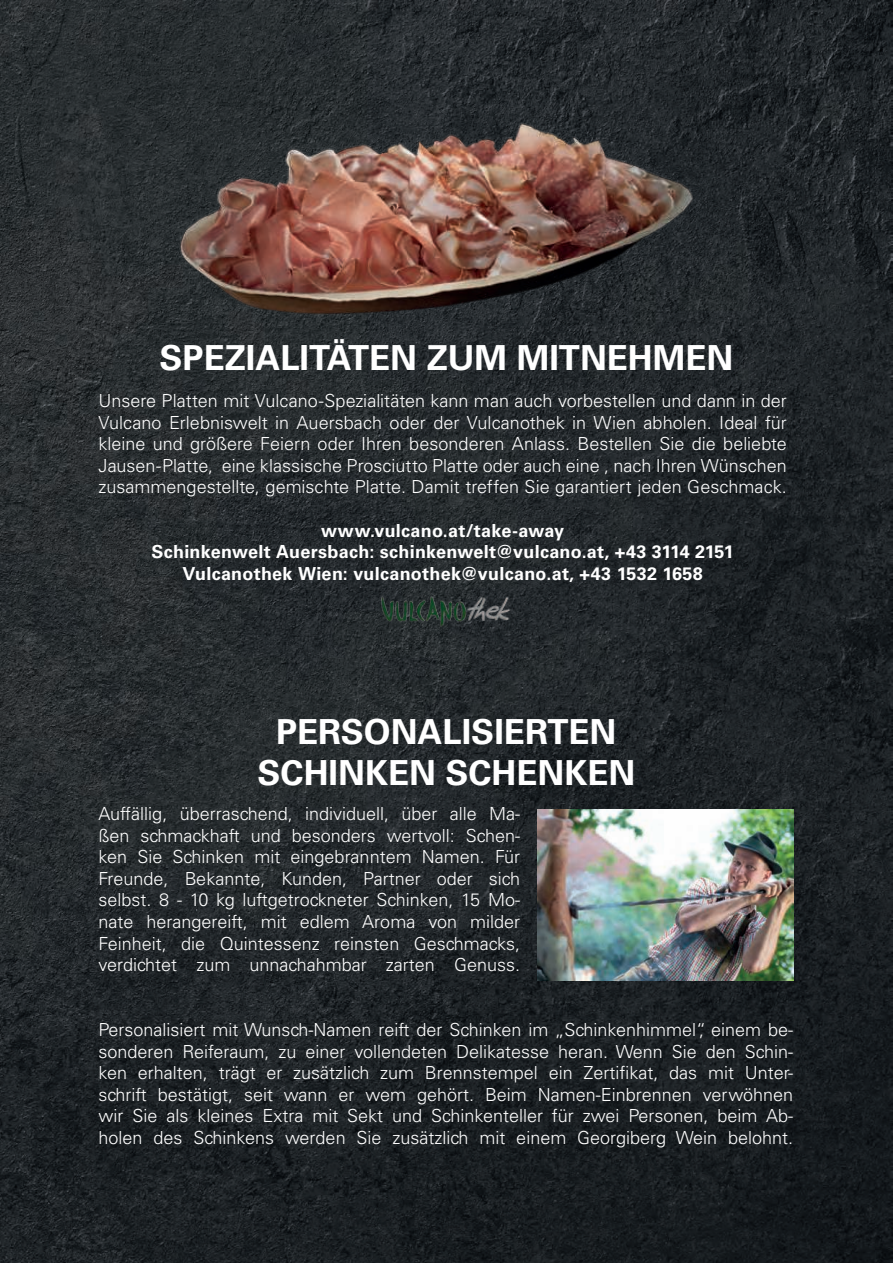
<style>
.page{position:relative;width:893px;height:1263px;background:#fff}
.page>*{position:absolute;margin:0;border:0;box-sizing:border-box;transform-origin:0 0}
.t1{font:700 34.5px/41.4px "Univers LT Std";color:#fff;text-align:center}
.t2{font:300 18px/21.6px "Univers LT Std";color:#fff;text-align:justify}
.t3{font:700 18px/21.6px "Univers LT Std";letter-spacing:.015em;color:#fff;text-align:center}
</style>
<div class="page">
<img style="left:0;top:0;width:893px;height:1263px">
<img style="left:538px;top:810px;width:255px;height:171px">
<img style="left:70px;top:0;width:677px;height:321px">
<img style="left:375px;top:592px;width:143px;height:39px">
<h1 class="t1" style="left:160px;top:337px;width:575px">SPEZIALITÄTEN ZUM MITNEHMEN</h1>
<p class="t2" style="left:99px;top:391px;width:690px">Unsere Platten mit Vulcano-Spezialitäten kann man auch vorbestellen und dann in der Vulcano Erlebniswelt in Auersbach oder der Vulcanothek in Wien abholen. Ideal für kleine und größere Feiern oder Ihren besonderen Anlass. Bestellen Sie die beliebte Jausen-Platte, eine klassische Prosciutto Platte oder auch eine , nach Ihren Wünschen zusammengestellte, gemischte Platte. Damit treffen Sie garantiert jeden Geschmack.</p>
<p class="t3" style="left:151px;top:519px;width:584px">www.vulcano.at/take-away<br>Schinkenwelt Auersbach: schinkenwelt@vulcano.at, +43 3114 2151<br>Vulcanothek Wien: vulcanothek@vulcano.at, +43 1532 1658</p>
<h1 class="t1" style="left:258px;top:711px;width:379px">PERSONALISIERTEN<br>SCHINKEN SCHENKEN</h1>
<p class="t2" style="left:99px;top:804px;width:423px">Auffällig, überraschend, individuell, über alle Ma&shy;ßen schmackhaft und besonders wertvoll: Schen&shy;ken Sie Schinken mit eingebranntem Namen. Für Freunde, Bekannte, Kunden, Partner oder sich selbst. 8 - 10 kg luftgetrockneter Schinken, 15 Mo&shy;nate herangereift, mit edlem Aroma von milder Feinheit, die Quintessenz reinsten Geschmacks, verdichtet zum unnachahmbar zarten Genuss.</p>
<p class="t2" style="left:99px;top:1020px;width:696px">Personalisiert mit Wunsch-Namen reift der Schinken im „Schinkenhimmel“, einem be&shy;sonderen Reiferaum, zu einer vollendeten Delikatesse heran. Wenn Sie den Schin&shy;ken erhalten, trägt er zusätzlich zum Brennstempel ein Zertifikat, das mit Unter&shy;schrift bestätigt, seit wann er wem gehört. Beim Namen-Einbrennen verwöhnen wir Sie als kleines Extra mit Sekt und Schinkenteller für zwei Personen, beim Ab&shy;holen des Schinkens werden Sie zusätzlich mit einem Georgiberg Wein belohnt.</p>
</div>
